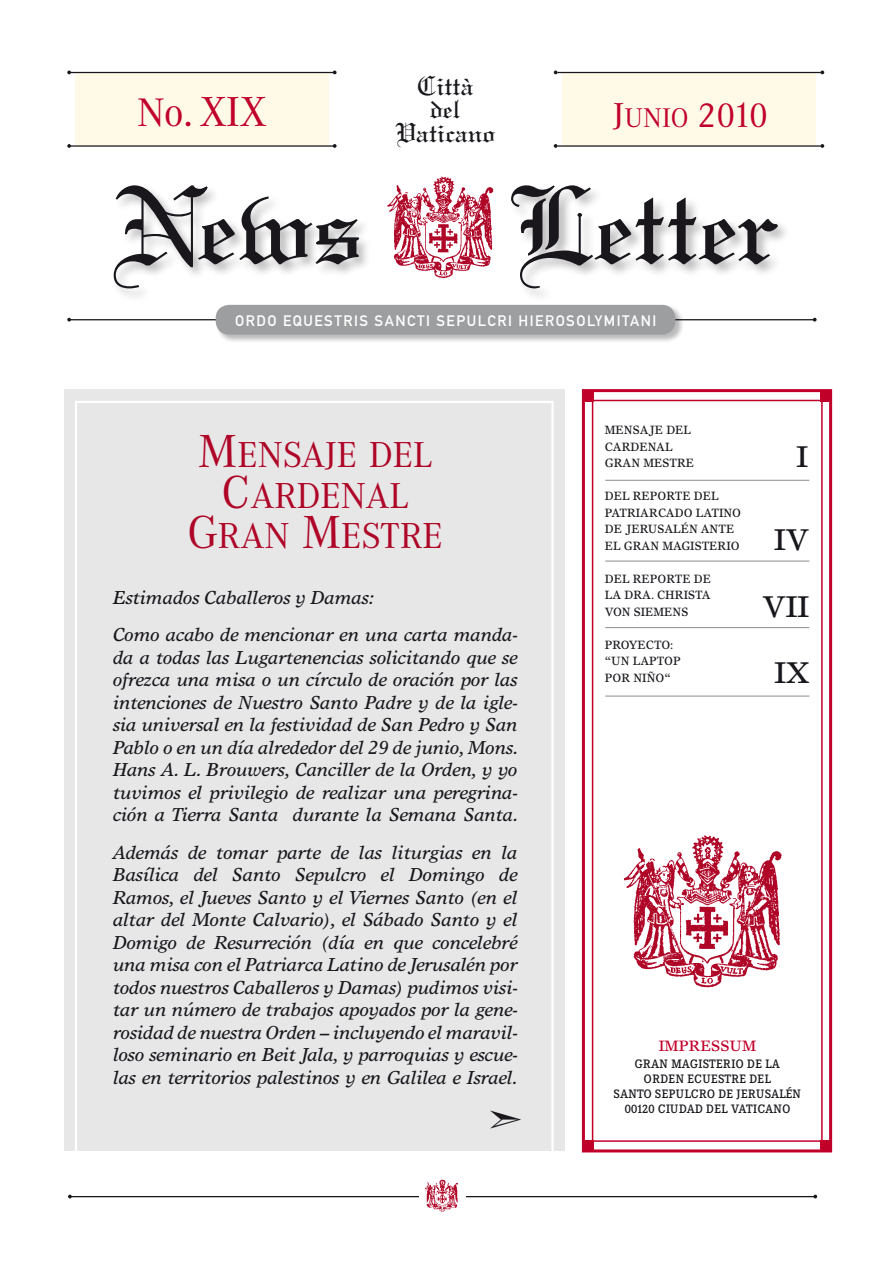
<style>
.page{position:relative;width:893px;height:1263px;background:#fff}
.page>*{position:absolute;margin:0;border:0;box-sizing:border-box;transform-origin:0 0}
.t1{font:117.15px "Linotext";color:#1a171c}
.t2{font:41.25px "Corporate A";color:#c1002a}
.t3{font:37.5px/40.5px "Corporate A";color:#af0527;text-align:center}
.t4{font:36px "Corporate A";color:#c1002a}
.t5{font:30px "Times Europa";color:#1a171c}
.t6{font:29.1px/23.5px "Linotext";color:#1a171c;text-align:center}
.t7{font:italic 18.75px/22.5px "Times Europa";letter-spacing:-.01em;color:#1a171c;text-align:justify}
.t8{font:15px "DIN Mittelschrift Std";letter-spacing:.1em;color:#fff}
.t9{font:15px "Times Europa";color:#c1002a}
.t10{font:12px/16.5px "Times Europa";color:#1a171c;scale:.95 1}
.t11{font:500 12px/15px "Corporate EBQ";letter-spacing:.045em;color:#1a171c;text-align:center;scale:.95 1}
.s1{font-size:43.5px}
.s2{font-size:28.05px}
.s3{font-size:48px}
</style>
<div class="page">
<div style="left:64px;top:389px;width:501px;height:761px;background:#e7e7e8"></div>
<div style="left:592px;top:400px;width:231px;height:742px;background:#fff;border:2px solid #c1002a"></div>
<div style="left:582px;top:389px;width:250px;height:763px;border:3px solid #c1002a"></div>
<hr style="left:70px;top:1196px;width:746px;height:1px;background:#1a171c">
<div style="left:419px;top:1184px;width:47px;height:19px;background:#fff"></div>
<img style="left:424px;top:1179px;width:34px;height:33px">
<div style="left:75px;top:72px;width:253px;height:74px;background:#fffae8"></div>
<div style="left:563px;top:72px;width:253px;height:74px;background:#fffae8"></div>
<div style="left:112px;top:183px;width:679px;height:119px;background:#1a171c;opacity:.3"></div>
<div style="left:383px;top:169px;width:125px;height:121px;background:#fff"></div>
<img style="left:387px;top:176px;width:107px;height:102px">
<hr style="left:70px;top:145px;width:264px;height:2px;background:#1a171c">
<hr style="left:70px;top:72px;width:264px;height:1px;background:#1a171c">
<hr style="left:557px;top:145px;width:264px;height:2px;background:#1a171c">
<hr style="left:69px;top:319px;width:746px;height:1px;background:#1a171c">
<hr style="left:557px;top:72px;width:264px;height:1px;background:#1a171c">
<svg style="left:554px;top:144px;width:3px;height:4px"></svg>
<svg style="left:333px;top:144px;width:4px;height:4px"></svg>
<svg style="left:67px;top:144px;width:4px;height:4px"></svg>
<svg style="left:67px;top:318px;width:4px;height:4px"></svg>
<svg style="left:813px;top:318px;width:4px;height:4px"></svg>
<svg style="left:820px;top:144px;width:4px;height:4px"></svg>
<svg style="left:820px;top:71px;width:4px;height:3px"></svg>
<div style="left:215px;top:304px;width:469px;height:39px;background:#1a171c;opacity:.3"></div>
<div style="left:216px;top:305px;width:459px;height:30px;background:#9c9e9f;border-radius:13px"></div>
<div style="left:583px;top:391px;width:11px;height:11px;background:#c1002a"></div>
<div style="left:821px;top:391px;width:10px;height:11px;background:#c1002a"></div>
<div style="left:583px;top:1140px;width:11px;height:11px;background:#c1002a"></div>
<div style="left:821px;top:1140px;width:10px;height:11px;background:#c1002a"></div>
<img style="left:623px;top:835px;width:159px;height:153px">
<div style="left:75px;top:401px;width:479px;height:763px;border:2px solid #fff"></div>
<hr style="left:605px;top:480px;width:204px;height:1px;background:#1a171c">
<hr style="left:605px;top:561px;width:204px;height:1px;background:#1a171c">
<hr style="left:605px;top:627px;width:204px;height:1px;background:#1a171c">
<hr style="left:605px;top:696px;width:204px;height:1px;background:#1a171c">
<h3 class="t6" style="left:395px;top:73px;width:102px">Città<br>del<br>Vaticano</h3>
<h2 class="t2" style="left:137px;top:90px;width:131px">No. <span class="s1">XIX</span></h2>
<h3 class="t4" style="left:613px;top:95px;width:156px">J<span class="s2">UNIO</span> 2010</h3>
<h1 class="t1" style="left:112px;top:156px;width:253px">News</h1>
<h1 class="t1" style="left:510px;top:156px;width:272px">Letter</h1>
<p class="t8" style="left:235px;top:312px;width:423px">ORDO EQUESTRIS SANCTI SEPULCRI HIEROSOLYMITANI</p>
<h3 class="t3" style="left:187px;top:436px;width:257px"><span class="s3">M</span>ENSAJE DEL<br><span class="s3">C</span>ARDENAL<br><span class="s3">G</span>RAN <span class="s3">M</span>ESTRE</h3>
<p class="t7" style="left:113px;top:578px;width:406px;line-height:37.5px">Estimados Caballeros y Damas:<br>Como acabo de mencionar en una carta manda-</p>
<p class="t7" style="left:113px;top:646px;width:407px">da a todas las Lugartenencias solicitando que se ofrezca una misa o un círculo de oración por las intenciones de Nuestro Santo Padre y de la igle&shy;sia universal en la festividad de San Pedro y San Pablo o en un día alrededor del 29 de junio, Mons.<br>Hans A. L. Brouwers, Canciller de la Orden, y yo tuvimos el privilegio de realizar una peregrina&shy;ción a Tierra Santa durante la Semana Santa.</p>
<p class="t7" style="left:113px;top:841px;width:406px">Además de tomar parte de las liturgias en la Basílica del Santo Sepulcro el Domingo de Ramos, el Jueves Santo y el Viernes Santo (en el altar del Monte Calvario), el Sábado Santo y el Domigo de Resurreción (día en que concelebré una misa con el Patriarca Latino de Jerusalén por todos nuestros Caballeros y Damas) pudimos visi&shy;tar un número de trabajos apoyados por la gene&shy;rosidad de nuestra Orden – incluyendo el maravil&shy;loso seminario en Beit Jala, y parroquias y escue&shy;las en territorios palestinos y en Galilea e Israel.</p>
<p class="t10" style="left:605px;top:422px;width:96px">MENSAJE DEL<br>CARDENAL<br>GRAN MESTRE</p>
<p class="t10" style="left:605px;top:488px;width:145px">DEL REPORTE DEL<br>PATRIARCADO LATINO<br>DE JERUSALÉN ANTE<br>EL GRAN MAGISTERIO</p>
<p class="t10" style="left:605px;top:570px;width:113px;text-align:justify">DEL REPORTE DE LA DRA. CHRISTA VON SIEMENS</p>
<p class="t10" style="left:605px;top:636px;width:81px">PROYECTO: “UN LAPTOP<br>POR NIÑO“</p>
<h3 class="t5" style="left:797px;top:439px;width:12px">I</h3>
<h3 class="t5" style="left:774px;top:522px;width:19px">IV</h3>
<h3 class="t5" style="left:762px;top:589px;width:17px">VII</h3>
<h3 class="t5" style="left:775px;top:655px;width:36px">IX</h3>
<p class="t9" style="left:659px;top:1037px;width:32px">IMPRESSU</p>
<p class="t9" style="left:742px;top:1037px;width:16px">M</p>
<p class="t11" style="left:614px;top:1056px;width:198px">GRAN MAGISTERIO DE LA<br>ORDEN ECUESTRE DEL<br>SANTO SEPULCRO DE JERUSALÉN<br>00120 CIUDAD DEL VATICANO</p>
</div>
